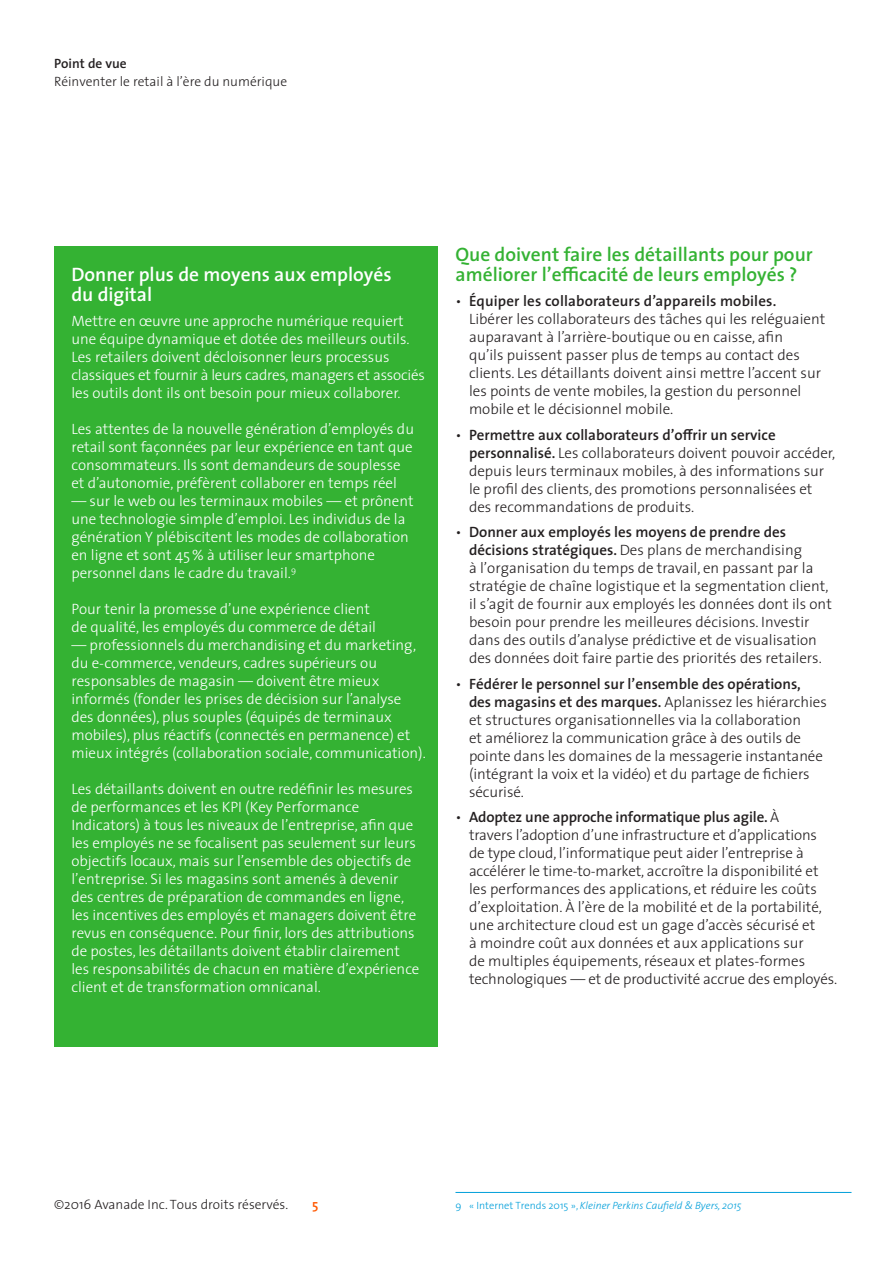
<style>
.page{position:relative;width:893px;height:1263px;background:#fff}
.page>*{position:absolute;margin:0;border:0;box-sizing:border-box;transform-origin:0 0}
.t1{font:600 19.5px/19.5px "The Sans";color:#34b233}
.t2{font:600 19.5px/19.5px "The Sans";color:#fff}
.t3{font:300 15px/18px "The Sans";color:#231f20}
.t4{font:300 15px/18px "The Sans";color:#fff}
.t5{font:300 13.5px "The Sans";color:#231f20}
.t6{font:600 13.5px "The Sans";color:#231f20}
.t7{font:600 13.5px "The Sans";color:#ff5800}
.t8{font:italic 300 10.5px "The Sans";color:#009fda}
.s1{font-weight:600}
.s2{font-style:normal}
</style>
<div class="page">
<div style="left:54px;top:246px;width:383px;height:801px;background:#34b233"></div>
<hr style="left:455px;top:1192px;width:396px;height:1px;background:#009fda">
<p class="t6" style="left:54px;top:52px;width:74px">Point de vue</p>
<p class="t5" style="left:54px;top:70px;width:235px">Réinventer le retail à l’ère du numérique</p>
<h1 class="t2" style="left:71px;top:264px;width:322px">Donner plus de moyens aux employés du digital</h1>
<p class="t4" style="left:71px;top:312px;width:355px">Mettre en œuvre une approche numérique requiert une équipe dynamique et dotée des meilleurs outils.<br>Les retailers doivent décloisonner leurs processus classiques et fournir à leurs cadres, managers et associés les outils dont ils ont besoin pour mieux collaborer.</p>
<p class="t4" style="left:71px;top:420px;width:344px">Les attentes de la nouvelle génération d’employés du retail sont façonnées par leur expérience en tant que consommateurs. Ils sont demandeurs de souplesse et d’autonomie, préfèrent collaborer en temps réel</p>
<p class="t4" style="left:71px;top:492px;width:344px">— sur le web ou les terminaux mobiles — et prônent une technologie simple d’emploi. Les individus de la génération Y plébiscitent les modes de collaboration en ligne et sont 45% à utiliser leur smartphone personnel dans le cadre du travail.<sup>9</sup></p>
<p class="t4" style="left:71px;top:600px;width:306px">Pour tenir la promesse d’une expérience client de qualité, les employés du commerce de détail</p>
<p class="t4" style="left:71px;top:636px;width:356px">— professionnels du merchandising et du marketing, du e-commerce, vendeurs, cadres supérieurs ou responsables de magasin — doivent être mieux informés (fonder les prises de décision sur l’analyse des données), plus souples (équipés de terminaux mobiles), plus réactifs (connectés en permanence) et mieux intégrés (collaboration sociale, communication).</p>
<p class="t4" style="left:71px;top:780px;width:350px">Les détaillants doivent en outre redéfinir les mesures de performances et les KPI (Key Performance Indicators) à tous les niveaux de l’entreprise, afin que les employés ne se focalisent pas seulement sur leurs objectifs locaux, mais sur l’ensemble des objectifs de l’entreprise. Si les magasins sont amenés à devenir des centres de préparation de commandes en ligne, les incentives des employés et managers doivent être revus en conséquence. Pour finir, lors des attributions de postes, les détaillants doivent établir clairement les responsabilités de chacun en matière d’expérience client et de transformation omnicanal.</p>
<h1 class="t1" style="left:455px;top:244px;width:359px">Que doivent faire les détaillants pour pour améliorer l’efficacité de leurs employés ?</h1>
<p class="t3" style="left:469px;top:292px;width:358px;text-indent:-14px">• <span class="s1">Équiper les collaborateurs d’appareils mobiles.<br></span>Libérer les collaborateurs des tâches qui les reléguaient auparavant à l’arrière-boutique ou en caisse, afin<br>qu’ils puissent passer plus de temps au contact des clients. Les détaillants doivent ainsi mettre l’accent sur les points de vente mobiles, la gestion du personnel mobile et le décisionnel mobile.</p>
<p class="t3" style="left:469px;top:425px;width:368px;text-indent:-14px">• <span class="s1">Permettre aux collaborateurs d’offrir un service personnalisé.</span> Les collaborateurs doivent pouvoir accéder, depuis leurs terminaux mobiles, à des informations sur le profil des clients, des promotions personnalisées et des recommandations de produits.</p>
<p class="t3" style="left:469px;top:523px;width:364px;text-indent:-14px">• <span class="s1">Donner aux employés les moyens de prendre des décisions stratégiques.</span> Des plans de merchandising<br>à l’organisation du temps de travail, en passant par la stratégie de chaîne logistique et la segmentation client, il s’agit de fournir aux employés les données dont ils ont besoin pour prendre les meilleures décisions. Investir dans des outils d’analyse prédictive et de visualisation des données doit faire partie des priorités des retailers.</p>
<p class="t3" style="left:469px;top:674px;width:359px;text-indent:-14px">• <span class="s1">Fédérer le personnel sur l’ensemble des opérations,<br>des magasins et des marques.</span> Aplanissez les hiérarchies et structures organisationnelles via la collaboration<br>et améliorez la communication grâce à des outils de pointe dans les domaines de la messagerie instantanée (intégrant la voix et la vidéo) et du partage de fichiers sécurisé.</p>
<p class="t3" style="left:469px;top:808px;width:370px;text-indent:-14px">• <span class="s1">Adoptez une approche informatique plus agile.</span> À<br>travers l’adoption d’une infrastructure et d’applications<br>de type cloud, l’informatique peut aider l’entreprise à accélérer le time-to-market, accroître la disponibilité et les performances des applications, et réduire les coûts d’exploitation. À l’ère de la mobilité et de la portabilité, une architecture cloud est un gage d’accès sécurisé et<br>à moindre coût aux données et aux applications sur<br>de multiples équipements, réseaux et plates-formes technologiques — et de productivité accrue des employés.</p>
<p class="t5" style="left:54px;top:1193px;width:236px">©2016 Avanade Inc. Tous droits réservés.</p>
<p class="t7" style="left:312px;top:1193px;width:8px">5</p>
<p class="t8" style="left:455px;top:1197px;width:288px"><span class="s2">9 « Internet Trends 2015 »,</span> Kleiner Perkins Caufield &amp; Byers, 2015</p>
</div>
